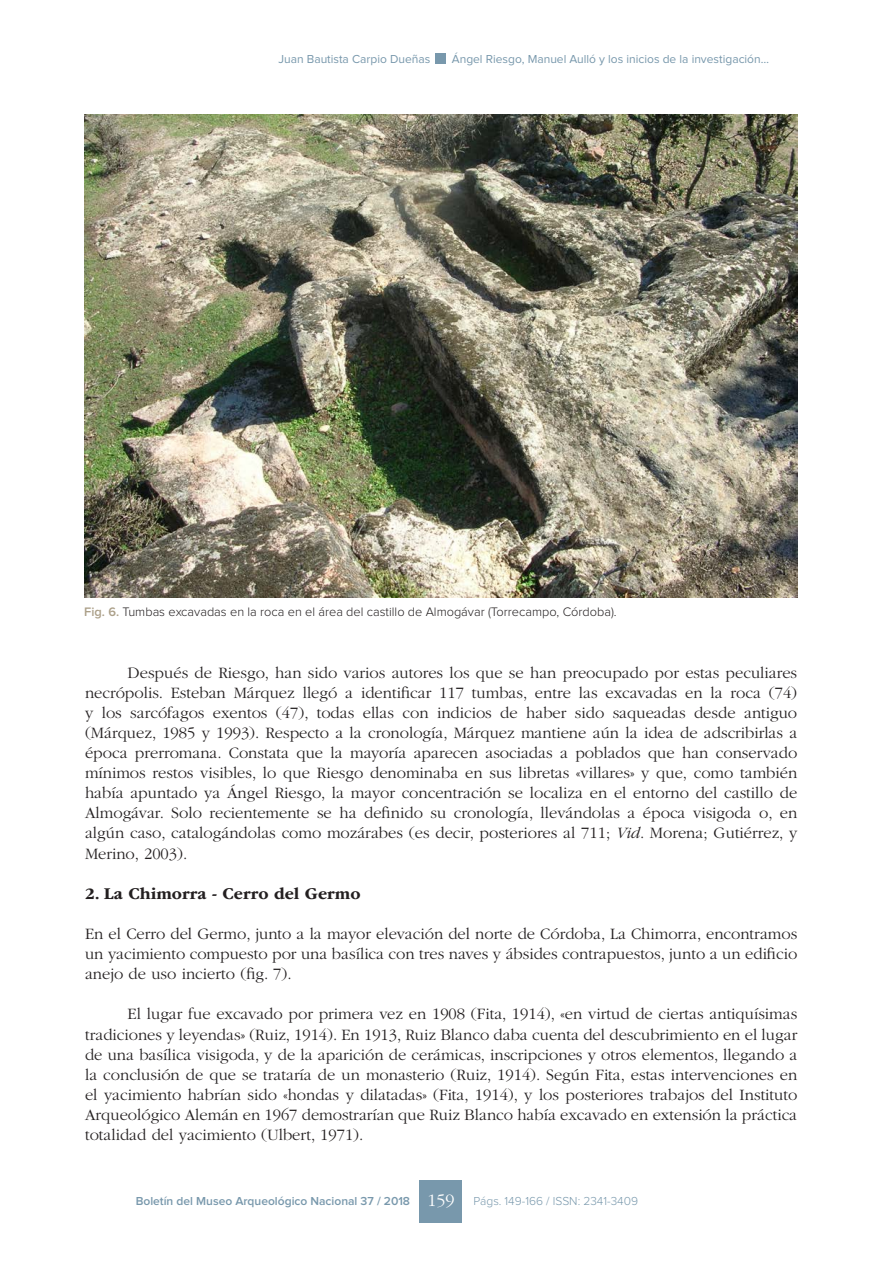
<style>
.page{position:relative;width:893px;height:1263px;background:#fff}
.page>*{position:absolute;margin:0;border:0;box-sizing:border-box;transform-origin:0 0}
.t1{font:300 18px "ITC Garamond Std";color:#fff}
.t2{font:700 17.25px "ITC Garamond Std";color:#231f20}
.t3{font:300 16.5px/20.1px "ITC Garamond Std";color:#231f20;text-align:justify}
.t4{font:300 12.75px "Proxima Nova";color:#231f20}
.t5{font:12px "Proxima Nova";color:#7898ac}
.t6{font:600 12px "Proxima Nova";color:#7898ac}
.t7{font:300 12px "Proxima Nova";color:#7898ac}
.s1{font-weight:600;color:#ab9f88}
.s2{font-style:italic}
.s3{font-size:16.5px}
</style>
<div class="page">
<div style="left:420px;top:1180px;width:42px;height:43px;background:#7898ac"></div>
<div style="left:436px;top:53px;width:10px;height:11px;background:#7898ac"></div>
<img style="left:85px;top:115px;width:712px;height:482px">
<p class="t5" style="left:278px;top:53px;width:153px">Juan Bautista Carpio Dueñas</p>
<p class="t5" style="left:452px;top:54px;width:319px">Ángel Riesgo, Manuel Aulló y los inicios de la investigación…</p>
<p class="t4" style="left:84px;top:606px;width:534px"><span class="s1">Fig. 6.</span> Tumbas excavadas en la roca en el área del castillo de Almogávar (Torrecampo, Córdoba).</p>
<p class="t3" style="left:85px;top:663px;width:714px;text-indent:43px">Después de Riesgo, han sido varios autores los que se han preocupado por estas peculiares necrópolis. Esteban Márquez llegó a identificar 117 tumbas, entre las excavadas en la roca (74) y los sarcófagos exentos (47), todas ellas con indicios de haber sido saqueadas desde antiguo (Márquez, 1985 y 1993). Respecto a la cronología, Márquez mantiene aún la idea de adscribirlas a época prerromana. Constata que la mayoría aparecen asociadas a poblados que han conservado mínimos restos visibles, lo que Riesgo denominaba en sus libretas «villares» y que, como también había apuntado ya Ángel Riesgo, la mayor concentración se localiza en el entorno del castillo de Almogávar. Solo recientemente se ha definido su cronología, llevándolas a época visigoda o, en algún caso, catalogándolas como mozárabes (es decir, posteriores al 711; <span class="s2">Vid</span>. Morena; Gutiérrez, y Merino, 2003).</p>
<p class="t2" style="left:85px;top:884px;width:277px"><span class="s3">2.</span> La Chimorra - Cerro del Germo</p>
<p class="t3" style="left:85px;top:924px;width:714px">En el Cerro del Germo, junto a la mayor elevación del norte de Córdoba, La Chimorra, encontramos un yacimiento compuesto por una basílica con tres naves y ábsides contrapuestos, junto a un edificio anejo de uso incierto (fig. 7).</p>
<p class="t3" style="left:85px;top:1004px;width:714px;text-indent:43px">El lugar fue excavado por primera vez en 1908 (Fita, 1914), «en virtud de ciertas antiquísimas tradiciones y leyendas» (Ruiz, 1914). En 1913, Ruiz Blanco daba cuenta del descubrimiento en el lugar de una basílica visigoda, y de la aparición de cerámicas, inscripciones y otros elementos, llegando a la conclusión de que se trataría de un monasterio (Ruiz, 1914). Según Fita, estas intervenciones en el yacimiento habrían sido «hondas y dilatadas» (Fita, 1914), y los posteriores trabajos del Instituto Arqueológico Alemán en 1967 demostrarían que Ruiz Blanco había excavado en extensión la práctica totalidad del yacimiento (Ulbert, 1971).</p>
<p class="t6" style="left:136px;top:1195px;width:276px">Boletín del Museo Arqueológico Nacional 37 / 2018</p>
<p class="t1" style="left:427px;top:1190px;width:28px">159</p>
<p class="t7" style="left:473px;top:1195px;width:166px">Págs. 149-166 / ISSN: 2341-3409</p>
</div>
